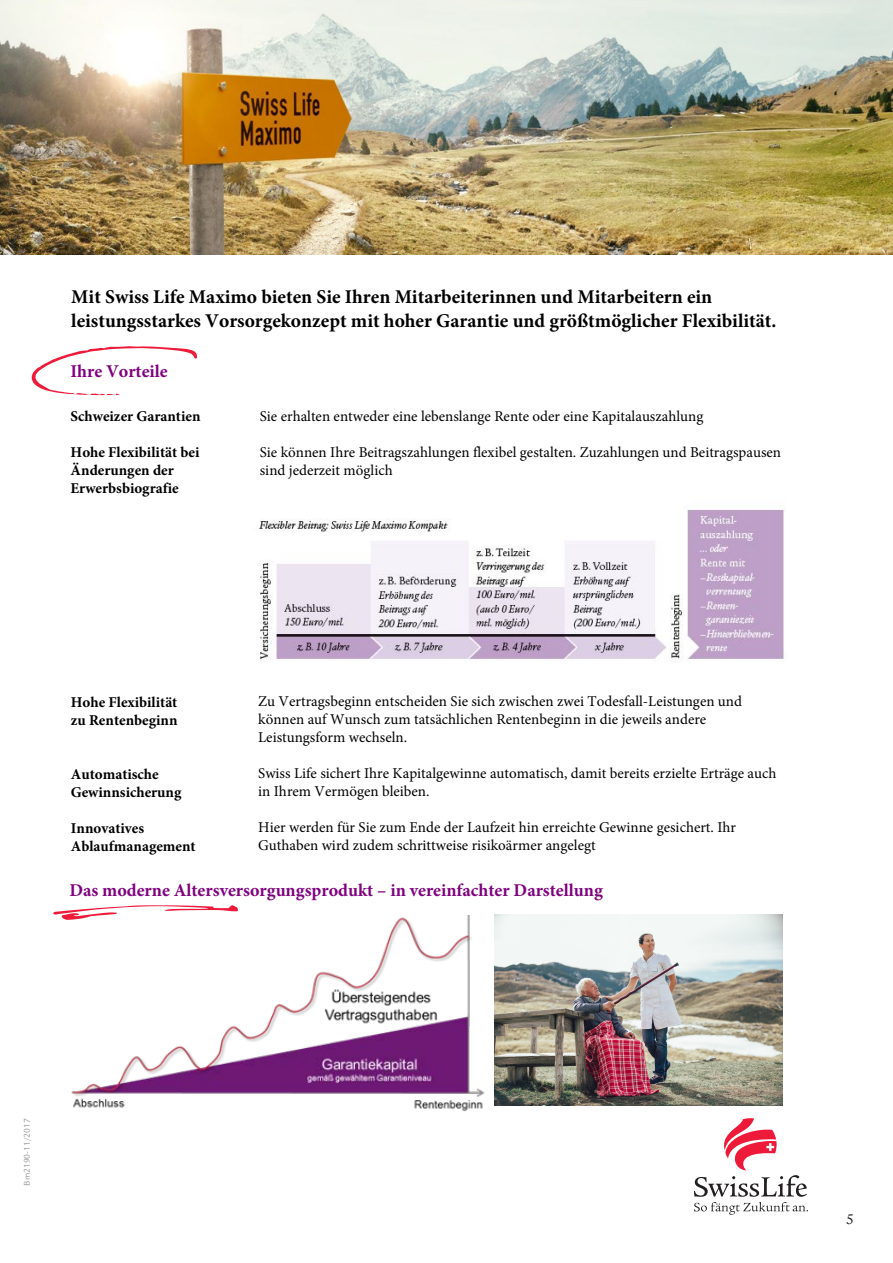
<style>
.page{position:relative;width:893px;height:1263px;background:#fff}
.page>*{position:absolute;margin:0;border:0;box-sizing:border-box;transform-origin:0 0}
.t1{font:700 19.5px/23.4px "Minion Pro";color:#000}
.t2{font:700 18px "Minion Pro";color:#800080}
.t3{font:15px/18px "Minion Pro";color:#000}
.t4{font:700 15px/17.9px "Minion Pro";color:#000}
.t5{font:15px "Legacy Serif LT";color:#231f20}
.t6{font:9px "Legacy Sans LT";color:#939598}
</style>
<div class="page">
<svg style="left:694px;top:1118px;width:114px;height:97px"></svg>
<img style="left:71px;top:915px;width:414px;height:197px">
<svg style="left:32px;top:346px;width:165px;height:49px"></svg>
<svg style="left:53px;top:905px;width:185px;height:15px"></svg>
<img style="left:259px;top:509px;width:527px;height:153px">
<img style="left:495px;top:914px;width:288px;height:192px">
<img style="left:0;top:0;width:893px;height:255px">
<h1 class="t1" style="left:71px;top:285px;width:707px">Mit Swiss Life Maximo bieten Sie Ihren Mitarbeiterinnen und Mitarbeitern ein leistungsstarkes Vorsorgekonzept mit hoher Garantie und größtmöglicher Flexibilität.</h1>
<p class="t2" style="left:70px;top:359px;width:99px">Ihre Vorteile</p>
<p class="t4" style="left:71px;top:407px;width:131px">Schweizer Garantien</p>
<p class="t4" style="left:71px;top:443px;width:130px">Hohe Flexibilität bei<br>Änderungen der<br>Erwerbsbiografie</p>
<p class="t3" style="left:260px;top:407px;width:445px">Sie erhalten entweder eine lebenslange Rente oder eine Kapitalauszahlung</p>
<p class="t3" style="left:260px;top:443px;width:523px">Sie können Ihre Beitragszahlungen flexibel gestalten. Zuzahlungen und Beitragspausen sind jederzeit möglich</p>
<p class="t3" style="left:258px;top:692px;width:485px">Zu Vertragsbeginn entscheiden Sie sich zwischen zwei Todesfall-Leistungen und können auf Wunsch zum tatsächlichen Rentenbeginn in die jeweils andere<br>Leistungsform wechseln.</p>
<p class="t3" style="left:258px;top:764px;width:520px">Swiss Life sichert Ihre Kapitalgewinne automatisch, damit bereits erzielte Erträge auch in Ihrem Vermögen bleiben.</p>
<p class="t3" style="left:258px;top:818px;width:479px">Hier werden für Sie zum Ende der Laufzeit hin erreichte Gewinne gesichert. Ihr<br>Guthaben wird zudem schrittweise risikoärmer angelegt</p>
<p class="t2" style="left:69px;top:877px;width:535px">Das moderne Altersversorgungsprodukt – in vereinfachter Darstellung</p>
<p class="t4" style="left:71px;top:693px;width:108px">Hohe Flexibilität zu Rentenbeginn</p>
<p class="t4" style="left:71px;top:765px;width:112px">Automatische<br>Gewinnsicherung</p>
<p class="t4" style="left:71px;top:819px;width:126px">Innovatives<br>Ablaufmanagement</p>
<p class="t6" style="left:22px;top:1186px;width:69px;rotate:-90deg">Bm2190-11/2017</p>
<p class="t5" style="left:846px;top:1210px;width:9px">5</p>
</div>
